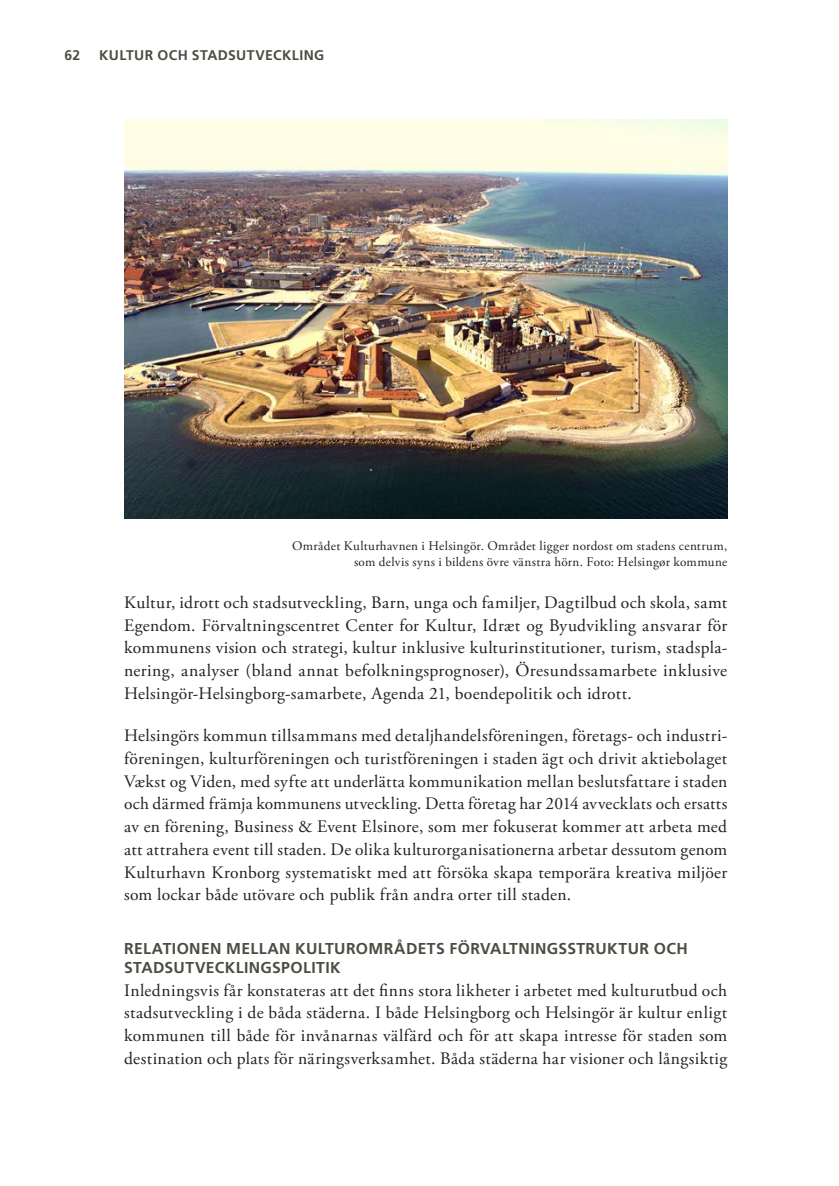
<style>
.page{position:relative;width:839px;height:1186px;background:#fff}
.page>*{position:absolute;margin:0;border:0;box-sizing:border-box;transform-origin:0 0}
.Svart_Brödtext_utan{font:17.5px/22.8px "Adobe Garamond Pro";letter-spacing:.02em;color:#231f20;text-align:justify}
.Grå_Underrubrik_1{font:700 15.75px/19.2px "Frutiger LT Std";letter-spacing:.025em;color:#4d4c44}
.t1{font:700 14px "Frutiger LT Std";letter-spacing:.025em;color:#4d4c44}
.bildtext{font:13.12px/15.8px "Adobe Garamond Pro";letter-spacing:.025em;color:#231f20;text-align:right}
</style>
<div class="page">
<img style="left:124px;top:119px;width:603px;height:400px">
<p class="t1" style="left:64px;top:47px;width:17px">62</p>
<p class="t1" style="left:99px;top:47px;width:226px">KULTUR OCH STADSUTVECKLING</p>
<p class="bildtext" style="left:292px;top:538px;width:436px">Området Kulturhavnen i Helsingör. Området ligger nordost om stadens centrum, som delvis syns i bildens övre vänstra hörn. Foto: Helsingør kommune</p>
<p class="Svart_Brödtext_utan" style="left:124px;top:591px;width:604px">Kultur, idrott och stadsutveckling, Barn, unga och familjer, Dagtilbud och skola, samt Egendom. Förvaltningscentret Center for Kultur, Idræt og Byudvikling ansvarar för kommunens vision och strategi, kultur inklusive kulturinstitutioner, turism, stadspla&shy;nering, analyser (bland annat befolkningsprognoser), Öresundssamarbete inklusive Helsingör-Helsingborg-samarbete, Agenda 21, boendepolitik och idrott.</p>
<p class="Svart_Brödtext_utan" style="left:124px;top:724px;width:604px">Helsingörs kommun tillsammans med detaljhandelsföreningen, företags- och industri&shy;föreningen, kulturföreningen och turistföreningen i staden ägt och drivit aktiebolaget Vækst og Viden, med syfte att underlätta kommunikation mellan beslutsfattare i staden och därmed främja kommunens utveckling. Detta företag har 2014 avvecklats och ersatts av en förening, Business &amp; Event Elsinore, som mer fokuserat kommer att arbeta med att attrahera event till staden. De olika kulturorganisationerna arbetar dessutom genom Kulturhavn Kronborg systematiskt med att försöka skapa temporära kreativa miljöer som lockar både utövare och publik från andra orter till staden.</p>
<p class="Grå_Underrubrik_1" style="left:124px;top:938px;width:565px">RELATIONEN MELLAN KULTUROMRÅDETS FÖRVALTNINGSSTRUKTUR OCH<br>STADSUTVECKLINGSPOLITIK</p>
<p class="Svart_Brödtext_utan" style="left:124px;top:979px;width:604px">Inledningsvis får konstateras att det finns stora likheter i arbetet med kulturutbud och stadsutveckling i de båda städerna. I både Helsingborg och Helsingör är kultur enligt kommunen till både för invånarnas välfärd och för att skapa intresse för staden som destination och plats för näringsverksamhet. Båda städerna har visioner och långsiktig</p>
</div>
